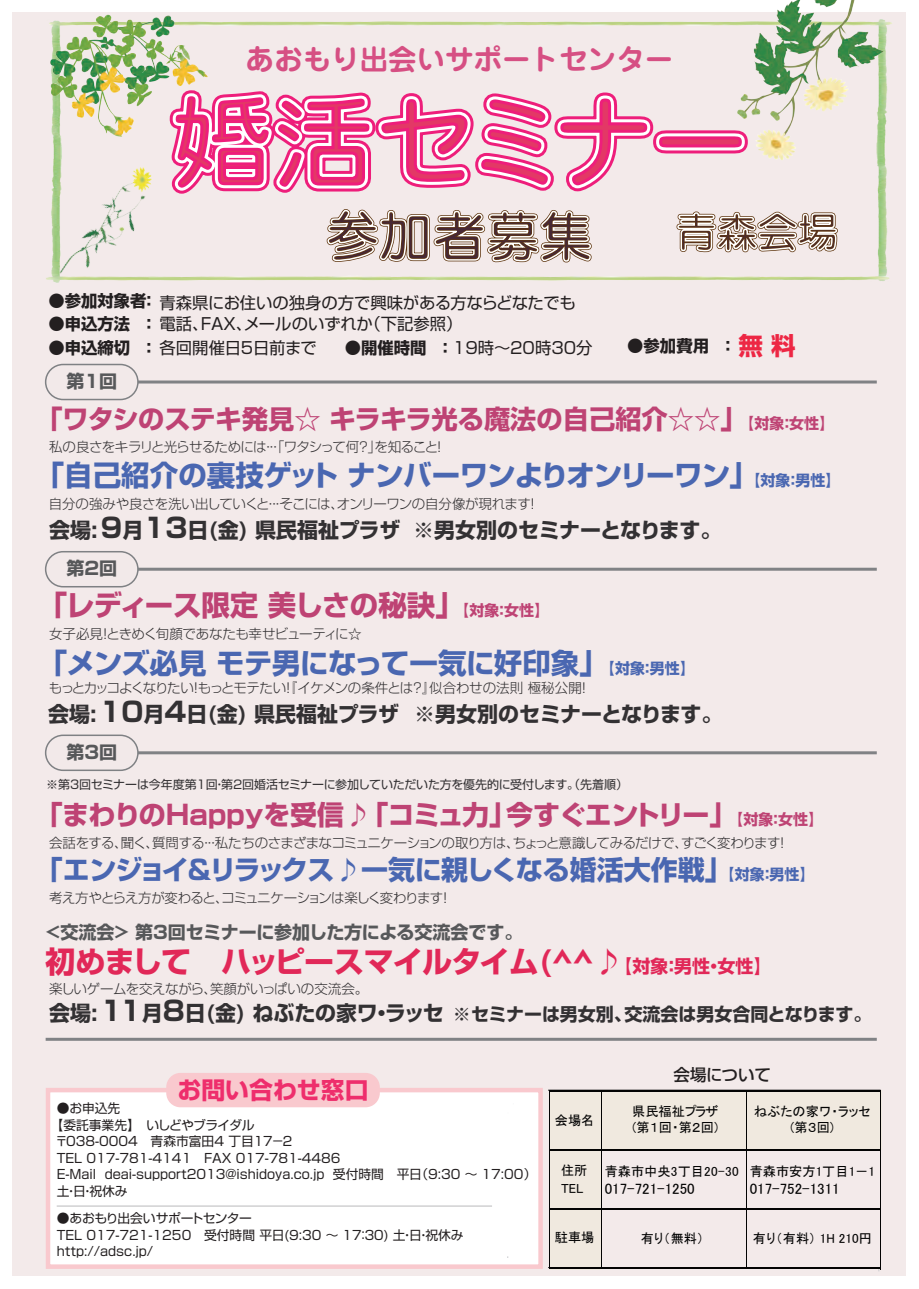
<style>
.page{position:relative;width:919px;height:1289px;background:#fff}
.page>*{position:absolute;margin:0;border:0;box-sizing:border-box;transform-origin:0 0}
.t1{font:700 102px "Jun 501 Pro";letter-spacing:-.055em;color:#e33866}
.t2{font:500 53.4px "Jun 34 Pro";color:#472934}
.t3{font:500 40.5px "Jun 34 Pro";color:#472934}
.t4{font:700 30px "Shin Go Pro";letter-spacing:-.03em;color:#e12858}
.t5{font:700 28.5px "Shin Go Pro";letter-spacing:-.02em;color:#4a67b1}
.t6{font:700 28.5px "Shin Go Pro";letter-spacing:-.025em;color:#be4374}
.t7{font:700 28.5px "Jun 501 Pro";color:#d64f83}
.t8{font:700 27px "Shin Go Pro";letter-spacing:-.065em;color:#be4374}
.t9{font:700 27px "Shin Go Pro";letter-spacing:-.03em;color:#4a67b1}
.t10{font:700 26.25px "Shin Go Pro";letter-spacing:-.005em;color:#be4374}
.t11{font:700 23.85px "Shin Go Pro";color:#ee2e6c}
.t12{font:700 21px "Shin Go Pro";letter-spacing:-.01em;color:#333133}
.t13{font:700 18px "Shin Go Pro";color:#57585a}
.t14{font:700 18px "Shin Go Pro";color:#333133}
.t15{font:500 16.5px "Shin Go Pro";letter-spacing:-.01em;color:#231f20}
.t16{font:16.35px "Shin Go Pro";letter-spacing:-.01em;color:#231f20}
.t17{font:700 16.35px "Shin Go Pro";color:#231f20}
.t18{font:15px "MS P Gothic";color:#030303}
.t19{font:300 13.5px "Shin Go Pro";letter-spacing:-.045em;color:#333133}
.t20{font:300 13.5px "Shin Go Pro";letter-spacing:-.02em;color:#333133}
.t21{font:13.2px/15.9px "MS P Gothic";color:#030303}
.t22{font:12.75px/16.5px "Shin Go Pro";color:#231f20}
.t23{font:12.75px "Shin Go Pro";letter-spacing:-.045em;color:#231f20}
.t24{font:12px "Shin Go Pro";letter-spacing:-.02em;color:#333133}
.s1{font-weight:700}
.s2{font-size:24.45px;color:#ed2744}
.s3{font-size:15px}
.s4{font-size:27px}
.s5{font-size:18px}
</style>
<div class="page">
<div style="left:13px;top:13px;width:893px;height:1263px;background:#f3eaea"></div>
<img style="left:12px;top:12px;width:878px;height:384px">
<img style="left:19px;top:12px;width:221px;height:175px">
<div style="left:46px;top:1087px;width:497px;height:181px;background:#fff;border:4px solid #f9c9ce"></div>
<div style="left:166px;top:1072px;width:214px;height:35px;background:#f9c9ce;border-radius:14px"></div>
<hr style="left:57px;top:1205px;width:435px;height:1px;background:#b9b9bb">
<div style="left:549px;top:1090px;width:52px;height:179px;background:#f0e9df"></div>
<div style="left:601px;top:1090px;width:279px;height:59px;background:#f0e9df"></div>
<hr style="left:880px;top:1090px;width:1px;height:179px;background:#030303">
<hr style="left:549px;top:1090px;width:1px;height:178px;background:#030303">
<hr style="left:601px;top:1091px;width:1px;height:177px;background:#030303">
<hr style="left:746px;top:1091px;width:1px;height:177px;background:#030303">
<hr style="left:548px;top:1089px;width:332px;height:1px;background:#030303">
<hr style="left:550px;top:1090px;width:330px;height:1px;background:#030303">
<hr style="left:549px;top:1149px;width:331px;height:1px;background:#030303">
<hr style="left:549px;top:1208px;width:331px;height:1px;background:#030303">
<hr style="left:548px;top:1267px;width:332px;height:1px;background:#030303">
<hr style="left:549px;top:1267px;width:331px;height:2px;background:#030303">
<img style="left:663px;top:0;width:243px;height:199px">
<svg style="left:165px;top:86px;width:587px;height:112px"></svg>
<svg style="left:325px;top:207px;width:268px;height:57px"></svg>
<svg style="left:675px;top:209px;width:164px;height:45px"></svg>
<hr style="left:46px;top:380px;width:830px;height:3px;background:#808285">
<div style="left:46px;top:364px;width:92px;height:35px;background:#f2e9e9;border-radius:17px"></div>
<div style="left:45px;top:364px;width:94px;height:36px;border:2px solid #7f8184;border-radius:17px"></div>
<hr style="left:46px;top:567px;width:830px;height:3px;background:#808285">
<div style="left:46px;top:551px;width:92px;height:35px;background:#f2e9e9;border-radius:17px"></div>
<div style="left:45px;top:551px;width:94px;height:36px;border:2px solid #7f8184;border-radius:17px"></div>
<hr style="left:46px;top:751px;width:830px;height:3px;background:#808285">
<div style="left:46px;top:735px;width:92px;height:35px;background:#f2e9e9;border-radius:17px"></div>
<div style="left:45px;top:734px;width:94px;height:37px;border:2px solid #7f8184;border-radius:17px"></div>
<hr style="left:46px;top:1037px;width:830px;height:3px;background:#808285">
<p class="t7" style="left:245px;top:36px;width:429px">あおもり出会いサポートセンター</p>
<p class="t1" style="left:171px;top:61px;width:581px">婚活セミナー</p>
<p class="t2" style="left:326px;top:194px;width:268px">参加者募集</p>
<p class="t3" style="left:676px;top:200px;width:163px">青森会場</p>
<p class="t16" style="left:48px;top:289px;width:529px"><span class="s1">●参加対象者：</span>青森県にお住いの独身の方で興味がある方ならどなたでも</p>
<p class="t16" style="left:345px;top:334px;width:249px"><span class="s1">●開催時間 ：</span>19時～20時30分</p>
<p class="t16" style="left:48px;top:310px;width:415px"><span class="s1">●申込方法 ：</span>電話、ＦＡＸ、メールのいずれか（下記参照）</p>
<p class="t16" style="left:48px;top:334px;width:270px"><span class="s1">●申込締切 ：</span>各回開催日5日前まで</p>
<p class="t17" style="left:627px;top:333px;width:170px">●参加費用 ：<span class="s2">無 料</span></p>
<p class="t13" style="left:66px;top:367px;width:52px">第1回</p>
<p class="t10" style="left:37px;top:398px;width:799px">「ワタシのステキ発見☆ キラキラ光る魔法の自己紹介☆☆」<span class="s3">【対象：女性】</span></p>
<p class="t19" style="left:49px;top:435px;width:398px">私の良さをキラリと光らせるためには・・・「ワタシって何？」を知ること！</p>
<p class="t5" style="left:36px;top:453px;width:806px">「自己紹介の裏技ゲット ナンバーワンよりオンリーワン」<span class="s3">【対象：男性】</span></p>
<p class="t19" style="left:49px;top:493px;width:492px">自分の強みや良さを洗い出していくと・・・そこには、オンリーワンの自分像が現れます！</p>
<p class="t12" style="left:49px;top:513px;width:673px">会場: <span class="s4">9</span>月<span class="s4">13</span>日(金) 県民福祉プラザ ※男女別のセミナーとなります。</p>
<p class="t13" style="left:66px;top:554px;width:52px">第2回</p>
<p class="t6" style="left:39px;top:583px;width:512px">「レディース限定 美しさの秘訣」<span class="s3">【対象：女性】</span></p>
<p class="t19" style="left:49px;top:623px;width:314px">女子必見！ときめく旬顔であなたも幸せビューティに☆</p>
<p class="t5" style="left:39px;top:640px;width:657px">「メンズ必見 モテ男になって一気に好印象」<span class="s3">【対象：男性】</span></p>
<p class="t19" style="left:49px;top:677px;width:538px">もっとカッコよくなりたい！もっとモテたい！『イケメンの条件とは？』似合わせの法則 極秘公開!</p>
<p class="t12" style="left:48px;top:697px;width:676px">会場: <span class="s4">10</span>月<span class="s4">4</span>日(金) 県民福祉プラザ ※男女別のセミナーとなります。</p>
<p class="t13" style="left:66px;top:737px;width:52px">第3回</p>
<p class="t24" style="left:46px;top:774px;width:583px">※第3回セミナーは今年度第１回・第２回婚活セミナーに参加していただいた方を優先的に受付します。（先着順）</p>
<p class="t8" style="left:36px;top:793px;width:789px">「まわりのＨａｐｐｙを受信♪「コミュ力」今すぐエントリー」<span class="s3">【対象：女性】</span></p>
<p class="t19" style="left:49px;top:831px;width:741px">会話をする、聞く、質問する・・・私たちのさまざまなコミュニケーションの取り方は、ちょっと意識してみるだけで、すごく変わります！</p>
<p class="t9" style="left:36px;top:848px;width:780px">「エンジョイ＆リラックス♪一気に親しくなる婚活大作戦」<span class="s3">【対象：男性】</span></p>
<p class="t19" style="left:49px;top:886px;width:404px">考え方やとらえ方が変わると、コミュニケーションは楽しく変わります！</p>
<p class="t13" style="left:46px;top:917px;width:478px">&lt;交流会&gt; 第3回セミナーに参加した方による交流会です。</p>
<p class="t4" style="left:46px;top:937px;width:727px">初めまして　ハッピースマイルタイム(^^♪<span class="s5">【対象：男性・女性】</span></p>
<p class="t20" style="left:49px;top:977px;width:321px">楽しいゲームを交えながら、笑顔がいっぱいの交流会。</p>
<p class="t12" style="left:49px;top:996px;width:396px">会場: <span class="s4">11</span>月<span class="s4">8</span>日(金) ねぶたの家ワ・ラッセ</p>
<p class="t14" style="left:453px;top:1000px;width:420px">※セミナーは男女別、交流会は男女合同となります。</p>
<p class="t11" style="left:177px;top:1071px;width:192px">お問い合わせ窓口</p>
<p class="t22" style="left:57px;top:1098px;width:65px">●お申込先</p>
<p class="t23" style="left:50px;top:1114px;width:206px">【委託事業先】　いしどやブライダル</p>
<p class="t22" style="left:55px;top:1131px;width:240px">〒038-0004　青森市富田4 丁目１７－２</p>
<p class="t22" style="left:57px;top:1147px;width:285px">TEL 017-781-4141　FAX 017-781-4486</p>
<p class="t22" style="left:57px;top:1164px;width:481px">E-Mail deai-support2013@ishidoya.co.jp 受付時間　平日（9:30 ～ 17:00）</p>
<p class="t22" style="left:57px;top:1180px;width:72px">土・日・祝休み</p>
<p class="t22" style="left:57px;top:1208px;width:408px">●あおもり出会いサポートセンター<br>TEL 017-721-1250 受付時間 平日(9:30 ～ １７：３０) 土・日・祝休みhttp://adsc.jp/</p>
<p class="t21" style="left:555px;top:1111px;width:41px">会場名</p>
<p class="t21" style="left:561px;top:1161px;width:28px;line-height:17.5px">住所<br>TEL</p>
<p class="t15" style="left:673px;top:1061px;width:99px">会場について</p>
<p class="t21" style="left:632px;top:1103px;width:88px">県民福祉プラザ(第１回・第２回)</p>
<p class="t21" style="left:604px;top:1163px;width:136px">青森市中央3丁目20-30</p>
<p class="t21" style="left:754px;top:1103px;width:118px;text-align:center">ねぶたの家ワ・ラッセ(第３回)</p>
<p class="t21" style="left:749px;top:1163px;width:127px">青森市安方1丁目1－1</p>
<p class="t18" style="left:604px;top:1180px;width:91px">017-721-1250</p>
<p class="t18" style="left:749px;top:1180px;width:91px">017-752-1311</p>
<p class="t21" style="left:555px;top:1229px;width:41px">駐車場</p>
<p class="t21" style="left:752px;top:1230px;width:120px">有り（有料） 1H 210円</p>
<p class="t21" style="left:640px;top:1230px;width:64px">有り（無料）</p>
</div>
